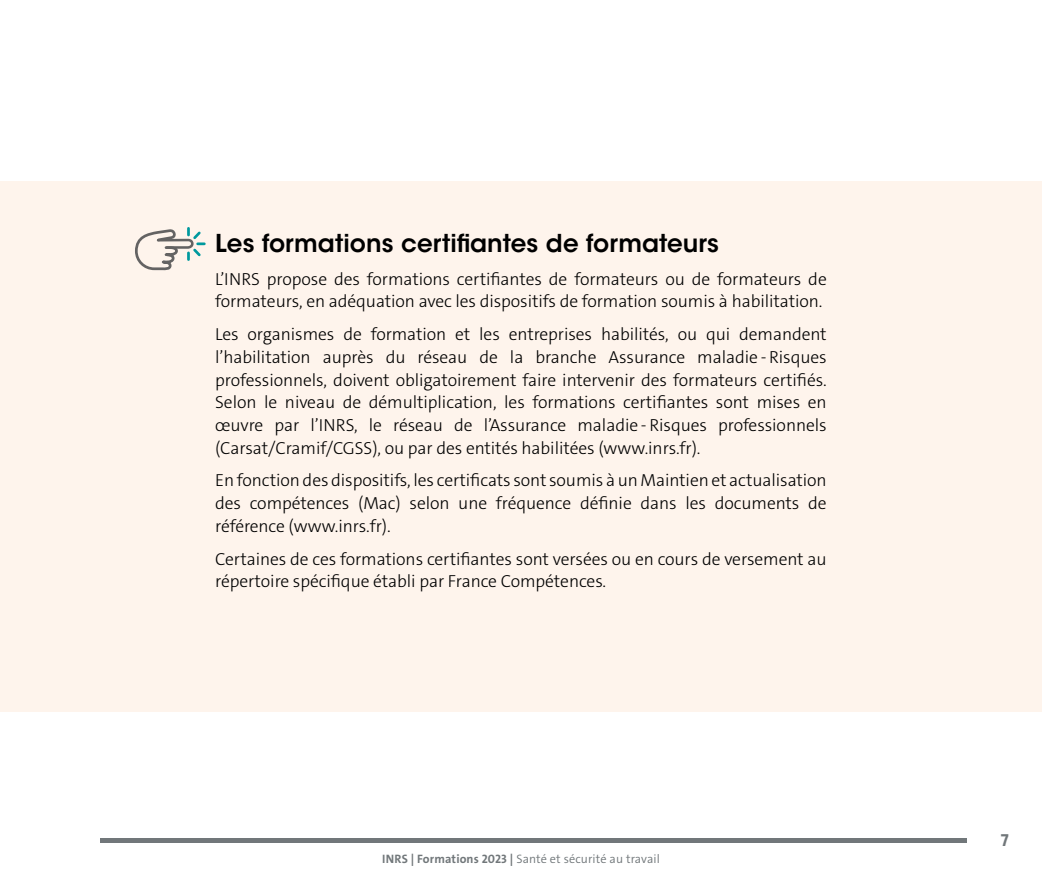
<style>
.page{position:relative;width:1042px;height:893px;background:#fff}
.page>*{position:absolute;margin:0;border:0;box-sizing:border-box;transform-origin:0 0}
.t1{font:600 24.5px "ITC Avant Garde Std";letter-spacing:.005em;color:#000}
.t2{font:300 17.5px/22.8px "The Sans C4 s";letter-spacing:-.005em;color:#000}
.t3{font:700 17.5px "The Sans C4 s";color:#71777a}
.t4{font:300 12.25px "The Sans C4 s";letter-spacing:.01em;color:#71777a}
.s1{font-weight:700}
</style>
<div class="page">
<div style="left:100px;top:838px;width:866px;height:5px;background:#71777a"></div>
<div style="left:0;top:181px;width:1042px;height:531px;background:#fef4ec"></div>
<svg style="left:135px;top:227px;width:71px;height:44px"></svg>
<h1 class="t1" style="left:215px;top:227px;width:505px">Les formations certifiantes de formateurs</h1>
<p class="t2" style="left:215px;top:267px;width:613px">L’INRS propose des formations certifiantes de formateurs ou de formateurs de formateurs, en adéquation avec les dispositifs de formation soumis à habilitation.</p>
<p class="t2" style="left:215px;top:323px;width:613px;text-align:justify">Les organismes de formation et les entreprises habilités, ou qui demandent l’habilitation auprès du réseau de la branche Assurance maladie - Risques professionnels, doivent obligatoirement faire intervenir des formateurs certifiés.<br>Selon le niveau de démultiplication, les formations certifiantes sont mises en œuvre par l’INRS, le réseau de l’Assurance maladie - Risques professionnels (Carsat/Cramif/CGSS), ou par des entités habilitées (www.inrs.fr).</p>
<p class="t2" style="left:215px;top:469px;width:613px;text-align:justify">En fonction des dispositifs, les certificats sont soumis à un Maintien et actualisation des compétences (Mac) selon une fréquence définie dans les documents de référence (www.inrs.fr).</p>
<p class="t2" style="left:215px;top:547px;width:613px">Certaines de ces formations certifiantes sont versées ou en cours de versement au répertoire spécifique établi par France Compétences.</p>
<p class="t4" style="left:382px;top:851px;width:279px"><span class="s1">INRS | Formations 2023 |</span> Santé et sécurité au travail</p>
<p class="t3" style="left:1001px;top:829px;width:10px">7</p>
</div>
